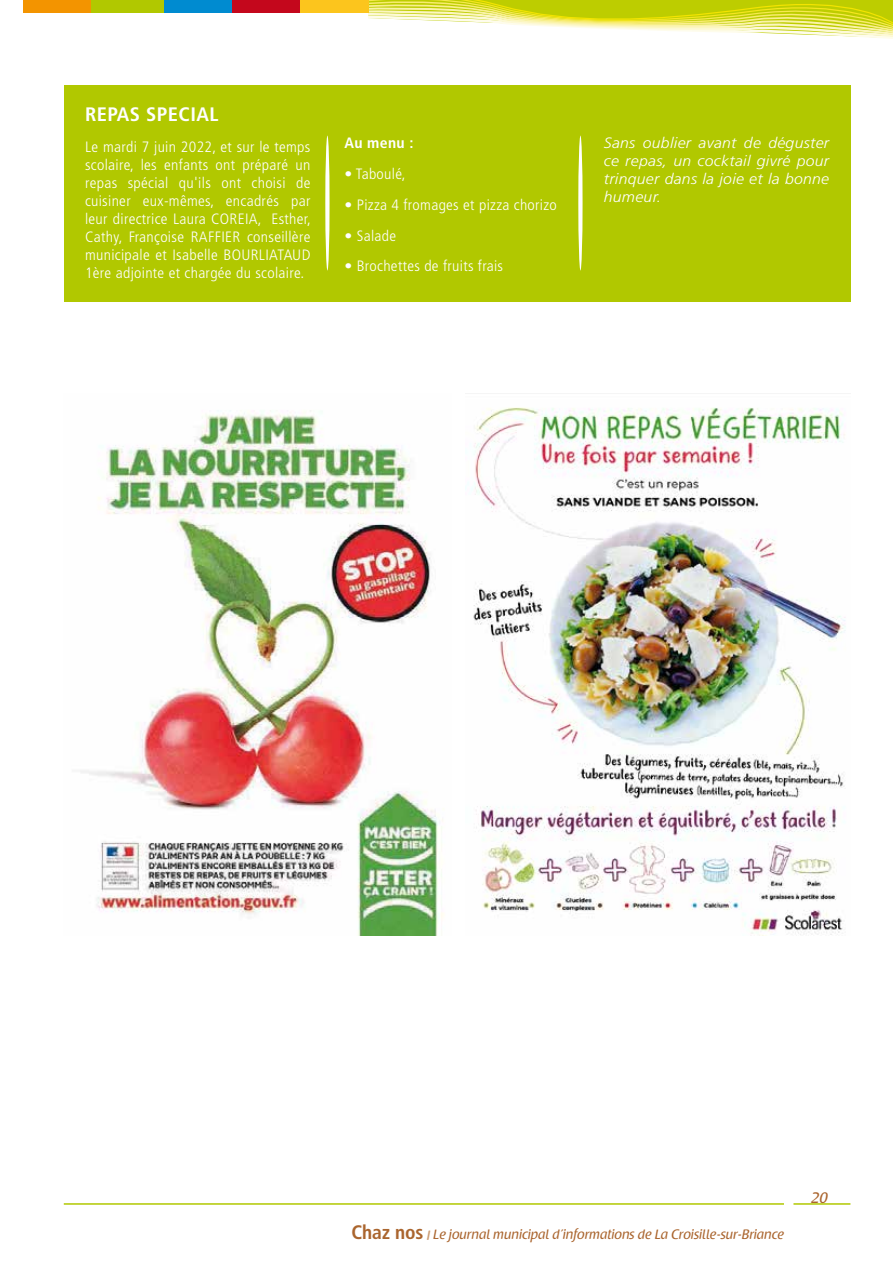
<style>
.page{position:relative;width:893px;height:1263px;background:#fff}
.page>*{position:absolute;margin:0;border:0;box-sizing:border-box;transform-origin:0 0}
.t1{font:700 condensed 19.5px "Frutiger LT Std";letter-spacing:.02em;color:#fff;scale:1.05 1}
.t2{font:300 condensed 15px/18px "Frutiger LT Std";letter-spacing:.02em;color:#fff;text-align:justify;scale:1.05 1}
.t3{font:italic 300 15px/18px "Frutiger LT Std";letter-spacing:.02em;color:#fff;text-align:justify;scale:1.05 1}
.t4{font:700 condensed 15px "Frutiger LT Std";letter-spacing:.02em;color:#fff;scale:1.05 1}
.t5{font:15px "Raspoutine Classic";color:#aa652e}
.t6{font:13.5px "Raspoutine Classic";color:#aa652e}
.s1{font-family:"Frutiger LT Std";font-weight:700;font-stretch:condensed;font-size:19.5px}
.s2{font-family:"Raspoutine";font-weight:500;color:#cb9e76}
</style>
<div class="page">
<hr style="left:64px;top:1203px;width:720px;height:2px;background:#b1c800">
<hr style="left:793px;top:1203px;width:57px;height:2px;background:#b1c800">
<svg style="left:368px;top:0;width:525px;height:39px"></svg>
<div style="left:24px;top:0;width:68px;height:13px;background:#f39400"></div>
<div style="left:92px;top:0;width:72px;height:13px;background:#b1c800"></div>
<div style="left:164px;top:0;width:68px;height:13px;background:#008bd0"></div>
<div style="left:232px;top:0;width:68px;height:13px;background:#c4071c"></div>
<div style="left:300px;top:0;width:68px;height:13px;background:#fcc51d"></div>
<div style="left:64px;top:85px;width:786px;height:217px;background:#b1c800"></div>
<img style="left:80px;top:410px;width:364px;height:525px">
<img style="left:465px;top:407px;width:381px;height:528px">
<div style="left:325px;top:136px;width:5px;height:134px;background:#fff;border-radius:50%"></div>
<svg style="left:578px;top:136px;width:5px;height:134px"></svg>
<h1 class="t1" style="left:85px;top:103px;width:129px">REPAS SPECIAL</h1>
<p class="t2" style="left:85px;top:138px;width:217px">Le mardi 7 juin 2022, et sur le temps scolaire, les enfants ont préparé un repas spécial qu'ils ont choisi de cuisiner eux-mêmes, encadrés par leur directrice Laura COREIA, Esther, Cathy, Françoise RAFFIER conseillère municipale et Isabelle BOURLIATAUD 1ère adjointe et chargée du scolaire.</p>
<p class="t4" style="left:344px;top:134px;width:67px">Au menu :</p>
<p class="t2" style="left:344px;top:165px;width:60px">• Taboulé,</p>
<p class="t2" style="left:344px;top:196px;width:204px">• Pizza 4 fromages et pizza chorizo</p>
<p class="t2" style="left:344px;top:227px;width:51px">• Salade</p>
<p class="t2" style="left:344px;top:257px;width:153px">• Brochettes de fruits frais</p>
<p class="t3" style="left:604px;top:134px;width:216px">Sans oublier avant de déguster ce repas, un cocktail givré pour trinquer dans la joie et la bonne humeur.</p>
<p class="t5" style="left:811px;top:1189px;width:18px">20</p>
<p class="t6" style="left:351px;top:1226px;width:434px"><span class="s1">Chaz nos</span> <span class="s2">I</span> Le journal municipal d’informations de La Croisille-sur-Briance</p>
</div>
